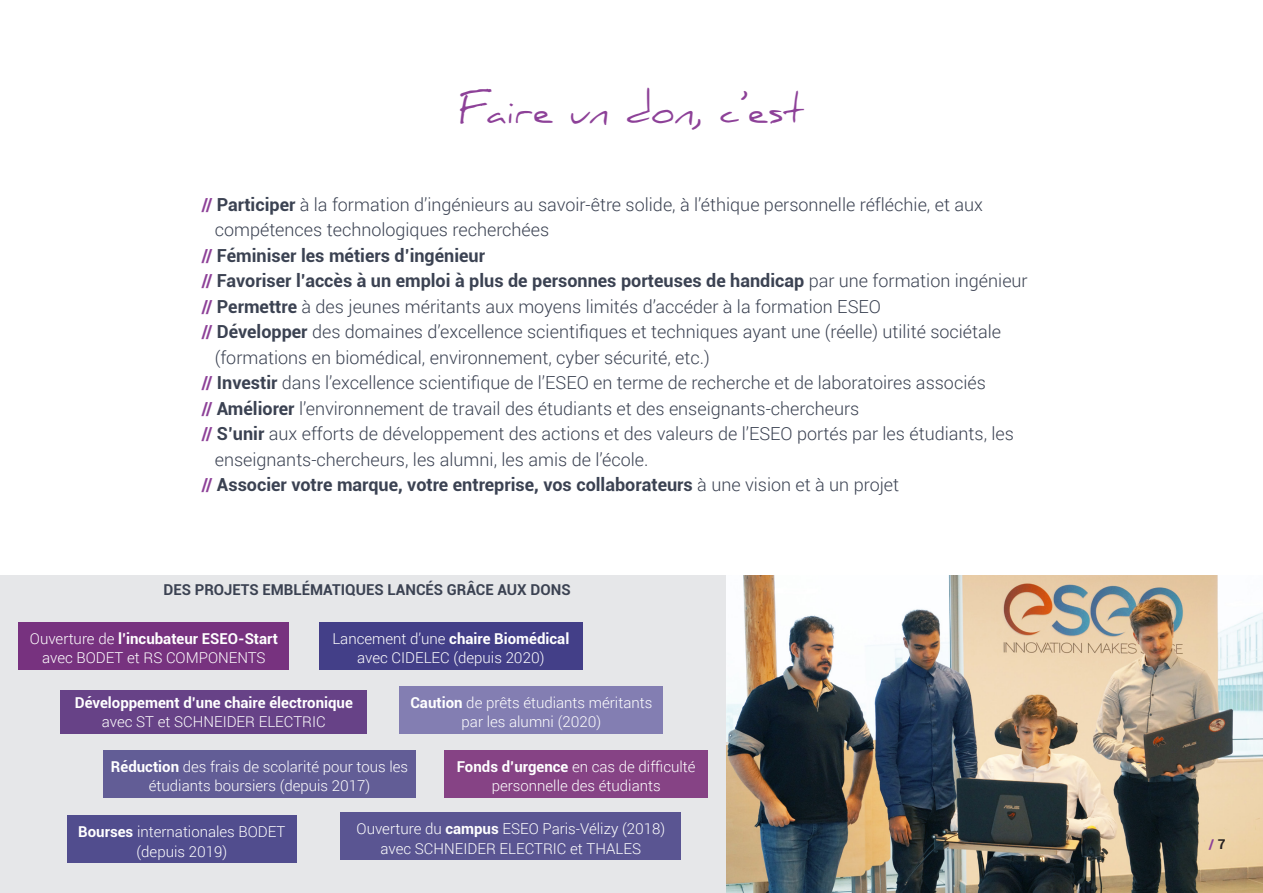
<style>
.page{position:relative;width:1263px;height:893px;background:#fff}
.page>*{position:absolute;margin:0;border:0;box-sizing:border-box;transform-origin:0 0}
.t1{font:39px "Daniel";color:#8d4198}
.t2{font:300 18px/25.5px "Roboto";color:#3b4252}
.t3{font:700 18px "Roboto";color:#3b4252}
.t4{font:300 15px/19.5px "Roboto";color:#fff;text-align:center}
.t5{font:700 15px/19.5px "Roboto";color:#fff;text-align:center}
.t6{font:700 15px "Roboto";color:#3b4252}
.t7{font:700 13.5px "Roboto";color:#8d4198}
.s1{font-weight:900;color:#8d4198}
.s2{font-weight:700}
.s3{font-weight:300}
.s4{color:#231f20}
</style>
<div class="page">
<img style="left:725px;top:576px;width:538px;height:317px">
<div style="left:0;top:576px;width:725px;height:317px;background:#e6e7e9"></div>
<div style="left:400px;top:686px;width:263px;height:48px;background:#837eb2"></div>
<div style="left:319px;top:622px;width:264px;height:48px;background:#433f88"></div>
<div style="left:67px;top:815px;width:230px;height:48px;background:#514d8e"></div>
<div style="left:341px;top:812px;width:340px;height:48px;background:#5a5592"></div>
<div style="left:444px;top:750px;width:264px;height:48px;background:#864385"></div>
<div style="left:103px;top:750px;width:313px;height:48px;background:#625d96"></div>
<div style="left:61px;top:690px;width:306px;height:44px;background:#674287"></div>
<div style="left:19px;top:622px;width:270px;height:48px;background:#77327f"></div>
<p class="t1" style="left:459px;top:87px;width:346px">Faire un don, c’est</p>
<p class="t2" style="left:215px;top:191px;width:770px;text-indent:-13px"><span class="s1">//</span> <span class="s2">Participer</span> à la formation d’ingénieurs au savoir-être solide, à l’éthique personnelle réfléchie, et aux compétences technologiques recherchées</p>
<p class="t3" style="left:202px;top:242px;width:285px"><span class="s1">//</span> Féminiser les métiers d’ingénieur</p>
<p class="t3" style="left:202px;top:268px;width:827px"><span class="s1">//</span> Favoriser l’accès à un emploi à plus de personnes porteuses de handicap <span class="s3">par une formation ingénieur</span></p>
<p class="t2" style="left:202px;top:293px;width:680px"><span class="s1">//</span> <span class="s2">Permettre</span> à des jeunes méritants aux moyens limités d’accéder à la formation ESEO</p>
<p class="t2" style="left:215px;top:318px;width:788px;text-indent:-13px"><span class="s1">//</span> <span class="s2">Développer</span> des domaines d’excellence scientifiques et techniques ayant une (réelle) utilité sociétale (formations en biomédical, environnement, cyber sécurité, etc.)</p>
<p class="t2" style="left:202px;top:369px;width:785px"><span class="s1">//</span> <span class="s2">Investir</span> dans l’excellence scientifique de l’ESEO en terme de recherche et de laboratoires associés</p>
<p class="t2" style="left:202px;top:395px;width:659px"><span class="s1">//</span> <span class="s2">Améliorer</span> l’environnement de travail des étudiants et des enseignants-chercheurs</p>
<p class="t2" style="left:215px;top:420px;width:801px;text-indent:-13px"><span class="s1">//</span> <span class="s2">S’unir</span> aux efforts de développement des actions et des valeurs de l’ESEO portés par les étudiants, les enseignants-chercheurs, les alumni, les amis de l’école.</p>
<p class="t3" style="left:202px;top:472px;width:699px"><span class="s1">//</span> Associer votre marque, votre entreprise, vos collaborateurs <span class="s3">à une vision et à un projet</span></p>
<p class="t6" style="left:164px;top:580px;width:409px">DES PROJETS EMBLÉMATIQUES LANCÉS GRÂCE AUX DONS</p>
<p class="t4" style="left:30px;top:628px;width:249px">Ouverture de <span class="s2">l’incubateur ESEO-Start </span>avec BODET et RS COMPONENTS</p>
<p class="t4" style="left:332px;top:628px;width:238px">Lancement d’une <span class="s2">chaire Biomédical </span>avec CIDELEC (depuis 2020)</p>
<p class="t5" style="left:75px;top:692px;width:280px">Développement d’une chaire électronique <span class="s3">avec ST et SCHNEIDER ELECTRIC</span></p>
<p class="t4" style="left:410px;top:692px;width:243px"><span class="s2">Caution</span> de prêts étudiants méritants par les alumni (2020)</p>
<p class="t4" style="left:111px;top:756px;width:299px"><span class="s2">Réduction</span> des frais de scolarité pour tous les étudiants boursiers (depuis 2017)</p>
<p class="t4" style="left:457px;top:756px;width:240px"><span class="s2">Fonds d’urgence</span> en cas de difficulté personnelle des étudiants</p>
<p class="t4" style="left:78px;top:821px;width:209px"><span class="s2">Bourses</span> internationales BODET (depuis 2019)</p>
<p class="t4" style="left:357px;top:819px;width:310px">Ouverture du <span class="s2">campus</span> ESEO Paris-Vélizy (2018)</p>
<p class="t4" style="left:381px;top:838px;width:262px">avec SCHNEIDER ELECTRIC et THALES</p>
<p class="t7" style="left:1209px;top:835px;width:18px">/<span class="s4">7</span></p>
</div>
